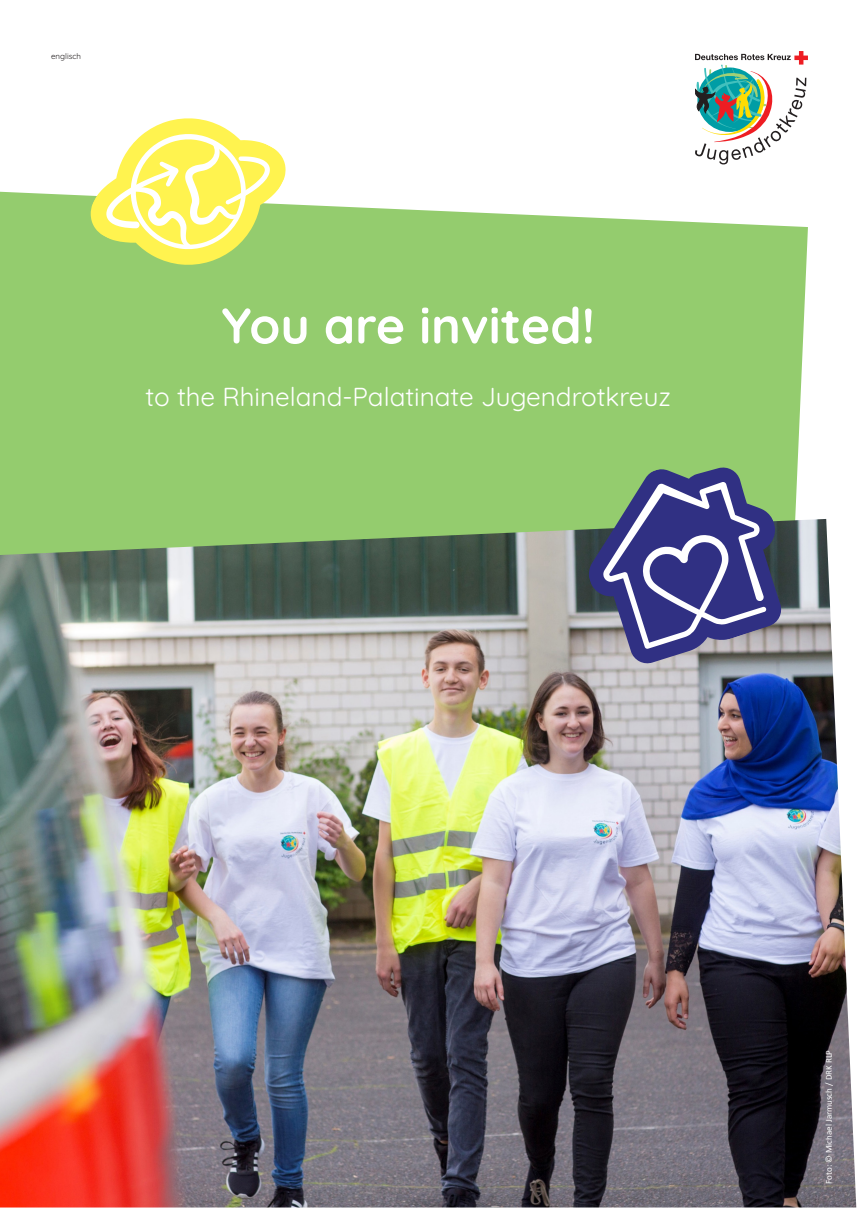
<style>
.page{position:relative;width:859px;height:1208px;background:#fff}
.page>*{position:absolute;margin:0;border:0;box-sizing:border-box;transform-origin:0 0}
.t1{font:700 50px "Quicksand";color:#fff}
.t2{font:26px "Quicksand";color:#fff}
.t3{font:9px "Calibri";color:#fff}
.t4{font:8px "Quicksand";color:#231f20}
</style>
<div class="page">
<div style="left:0;top:192px;width:808px;height:327px;background:#94cc6e"></div>
<img style="left:0;top:519px;width:856px;height:688px">
<svg style="left:91px;top:118px;width:195px;height:147px"></svg>
<svg style="left:589px;top:465px;width:193px;height:199px;background:#687090"></svg>
<svg style="left:695px;top:51px;width:113px;height:113px"></svg>
<p class="t4" style="left:51px;top:50px;width:32px">englisch</p>
<h1 class="t1" style="left:221px;top:287px;width:375px">You are invited!</h1>
<p class="t2" style="left:146px;top:376px;width:527px">to the Rhineland-Palatinate Jugendrotkreuz</p>
<p class="t3" style="left:823px;top:1183px;width:135px;rotate:-90deg">Foto: © Michael Jarmusch / DRK RLP</p>
</div>
